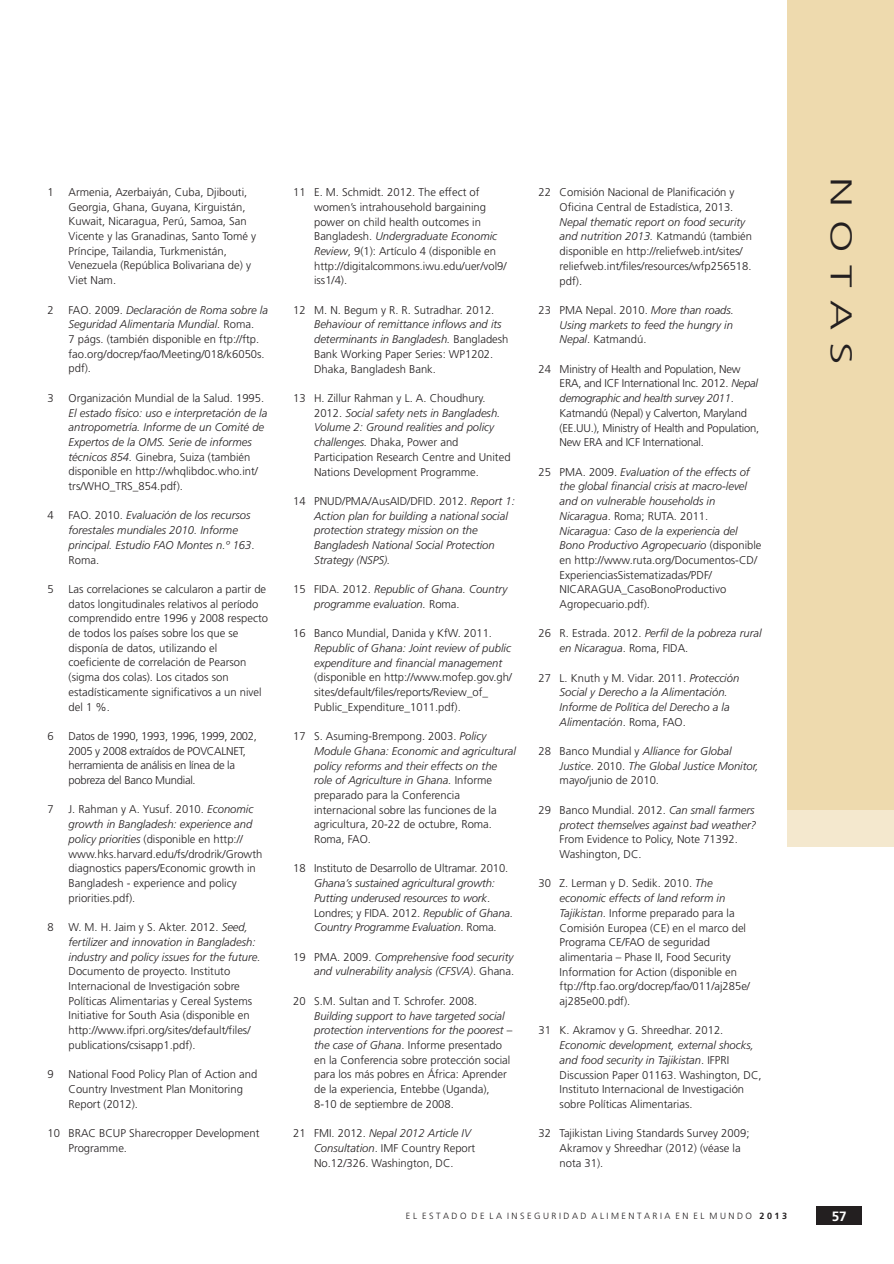
<style>
.page{position:relative;width:894px;height:1264px;background:#fff}
.page>*{position:absolute;margin:0;border:0;box-sizing:border-box;transform-origin:0 0}
.t1{font:300 30px "Frutiger LT Std";color:#231f20;scale:1.5 1}
.t2{font:700 13.5px "Frutiger LT Std";color:#fff}
.t3{font:300 11.25px/14.7px "Frutiger LT Std";color:#231f20}
.t4{font:italic 300 11.25px/14.7px "Frutiger LT Std";color:#231f20}
.t5{font:300 11.25px/14.7px "Frutiger LT Std";letter-spacing:-.02em;color:#231f20}
.t6{font:300 11.25px/14.7px "Frutiger LT Std";letter-spacing:-.025em;color:#231f20}
.t7{font:300 9px "Frutiger LT Std";color:#231f20}
.s1{font-style:italic}
.s2{font-style:normal}
.s3{font-weight:700}
</style>
<div class="page">
<div style="left:787px;top:0;width:107px;height:847px;background:#eedaae"></div>
<div style="left:787px;top:811px;width:107px;height:36px;background:#f4e8ce"></div>
<div style="left:817px;top:1207px;width:45px;height:18px;background:#231f20"></div>
<p class="t3" style="left:48px;top:185px;width:8px">1</p>
<p class="t3" style="left:69px;top:185px;width:189px">Armenia, Azerbaiyán, Cuba, Djibouti, Georgia, Ghana, Guyana, Kirguistán, Kuwait, Nicaragua, Perú, Samoa, San Vicente y las Granadinas, Santo Tomé y Príncipe, Tailandia, Turkmenistán, Venezuela (República Bolivariana de) y Viet Nam.</p>
<p class="t3" style="left:48px;top:302px;width:8px">2</p>
<p class="t3" style="left:69px;top:302px;width:201px">FAO. 2009. <span class="s1">Declaración de Roma sobre la Seguridad Alimentaria Mundial.</span> Roma.<br>7 págs. (también disponible en ftp://ftp. fao.org/docrep/fao/Meeting/018/k6050s. pdf).</p>
<p class="t3" style="left:48px;top:391px;width:8px">3</p>
<p class="t3" style="left:69px;top:391px;width:200px">Organización Mundial de la Salud. 1995.<br><span class="s1">El estado físico: uso e interpretación de la antropometría. Informe de un Comité de Expertos de la OMS. Serie de informes técnicos 854.</span> Ginebra, Suiza (también disponible en http://whqlibdoc.who.int/ trs/WHO_TRS_854.pdf).</p>
<p class="t3" style="left:48px;top:508px;width:8px">4</p>
<p class="t4" style="left:69px;top:508px;width:188px"><span class="s2">FAO. 2010.</span> Evaluación de los recursos forestales mundiales 2010. Informe principal. Estudio FAO Montes n.º 163<span class="s2">.<br>Roma.</span></p>
<p class="t3" style="left:48px;top:582px;width:8px">5</p>
<p class="t3" style="left:69px;top:582px;width:201px">Las correlaciones se calcularon a partir de datos longitudinales relativos al período comprendido entre 1996 y 2008 respecto de todos los países sobre los que se disponía de datos, utilizando el coeficiente de correlación de Pearson (sigma dos colas). Los citados son estadísticamente significativos a un nivel del 1 %.</p>
<p class="t3" style="left:48px;top:729px;width:8px">6</p>
<p class="t6" style="left:69px;top:729px;width:190px">Datos de 1990, 1993, 1996, 1999, 2002, 2005 y 2008 extraídos de POVCALNET, herramienta de análisis en línea de la pobreza del Banco Mundial.</p>
<p class="t3" style="left:48px;top:802px;width:8px">7</p>
<p class="t3" style="left:69px;top:802px;width:195px">J. Rahman y A. Yusuf. 2010. <span class="s1">Economic growth in Bangladesh: experience and policy priorities</span> (disponible en http:// www.hks.harvard.edu/fs/drodrik/Growth diagnostics papers/Economic growth in Bangladesh - experience and policy priorities.pdf).</p>
<p class="t3" style="left:48px;top:920px;width:8px">8</p>
<p class="t3" style="left:69px;top:920px;width:194px">W. M. H. Jaim y S. Akter. 2012. <span class="s1">Seed, fertilizer and innovation in Bangladesh: industry and policy issues for the future.<br></span>Documento de proyecto. Instituto Internacional de Investigación sobre Políticas Alimentarias y Cereal Systems Initiative for South Asia (disponible en http://www.ifpri.org/sites/default/files/ publications/csisapp1.pdf).</p>
<p class="t3" style="left:48px;top:1067px;width:8px">9</p>
<p class="t3" style="left:69px;top:1067px;width:190px">National Food Policy Plan of Action and<br>Country Investment Plan Monitoring<br>Report (2012).</p>
<p class="t3" style="left:69px;top:1126px;width:192px;text-indent:-21px">10 BRAC BCUP Sharecropper Development<br>Programme.</p>
<p class="t3" style="left:314px;top:185px;width:194px;text-indent:-21px">11 E. M. Schmidt. 2012. The effect of women’s intrahousehold bargaining power on child health outcomes in Bangladesh. <span class="s1">Undergraduate Economic Review</span>, 9(1): Artículo 4 (disponible en http://digitalcommons.iwu.edu/uer/vol9/ iss1/4).</p>
<p class="t3" style="left:314px;top:303px;width:196px;text-indent:-21px">12 M. N. Begum y R. R. Sutradhar. 2012.<br><span class="s1">Behaviour of remittance inflows and its determinants in Bangladesh.</span> Bangladesh Bank Working Paper Series: WP1202.<br>Dhaka, Bangladesh Bank.</p>
<p class="t3" style="left:314px;top:391px;width:198px;text-indent:-21px">13 H. Zillur Rahman y L. A. Choudhury.<br>2012. <span class="s1">Social safety nets in Bangladesh.<br>Volume 2: Ground realities and policy challenges.</span> Dhaka, Power and Participation Research Centre and United Nations Development Programme.</p>
<p class="t4" style="left:314px;top:494px;width:202px;text-indent:-21px"><span class="s2">14 PNUD/PMA/AusAID/DFID. 2012.</span> Report 1:<br>Action plan for building a national social protection strategy mission on the Bangladesh National Social Protection Strategy (NSPS).</p>
<p class="t4" style="left:314px;top:582px;width:195px;text-indent:-21px"><span class="s2">15 FIDA. 2012.</span> Republic of Ghana. Country programme evaluation. <span class="s2">Roma.</span></p>
<p class="t3" style="left:314px;top:626px;width:199px;text-indent:-21px">16 Banco Mundial, Danida y KfW. 2011.<br><span class="s1">Republic of Ghana: Joint review of public expenditure and financial management </span>(disponible en http://www.mofep.gov.gh/ sites/default/files/reports/Review_of_ Public_Expenditure_1011.pdf).</p>
<p class="t3" style="left:314px;top:729px;width:203px;text-indent:-21px">17 S. Asuming-Brempong. 2003. <span class="s1">Policy Module Ghana: Economic and agricultural policy reforms and their effects on the role of Agriculture in Ghana.</span> Informe preparado para la Conferencia internacional sobre las funciones de la agricultura, 20-22 de octubre, Roma.<br>Roma, FAO.</p>
<p class="t4" style="left:314px;top:861px;width:201px;text-indent:-21px"><span class="s2">18 Instituto de Desarrollo de Ultramar. 2010.<br></span>Ghana’s sustained agricultural growth:<br>Putting underused resources to work<span class="s2">.<br>Londres; y FIDA. 2012.</span> Republic of Ghana.<br>Country Programme Evaluation<span class="s2">. Roma.</span></p>
<p class="t4" style="left:293px;top:950px;width:223px;text-align:right"><span class="s2">19 PMA. 2009.</span> Comprehensive food security and vulnerability analysis (CFSVA)<span class="s2">. Ghana.</span></p>
<p class="t3" style="left:314px;top:994px;width:200px;text-indent:-21px">20 S.M. Sultan and T. Schrofer. 2008.<br><span class="s1">Building support to have targeted social protection interventions for the poorest</span> – <span class="s1">the case of Ghana</span>. Informe presentado en la Conferencia sobre protección social para los más pobres en África: Aprender de la experiencia, Entebbe (Uganda), 8-10 de septiembre de 2008.</p>
<p class="t3" style="left:314px;top:1126px;width:163px;text-indent:-21px">21 FMI. 2012. <span class="s1">Nepal 2012 Article IV<br>Consultation</span>. IMF Country Report<br>No.12/326. Washington, DC.</p>
<p class="t3" style="left:560px;top:185px;width:194px;text-indent:-21px">22 Comisión Nacional de Planificación y Oficina Central de Estadística, 2013.<br><span class="s1">Nepal thematic report on food security and nutrition 2013.</span> Katmandú (también disponible en http://reliefweb.int/sites/ reliefweb.int/files/resources/wfp256518. pdf).</p>
<p class="t4" style="left:560px;top:303px;width:176px;text-align:justify;text-indent:-21px"><span class="s2">23 PMA Nepal. 2010.</span> More than roads.<br>Using markets to feed the hungry in Nepal<span class="s2">. Katmandú.</span></p>
<p class="t5" style="left:560px;top:362px;width:201px;text-indent:-21px">24 Ministry of Health and Population, New ERA, and ICF International Inc. 2012. <span class="s1">Nepal demographic and health survey 2011</span>.<br>Katmandú (Nepal) y Calverton, Maryland (EE.UU.), Ministry of Health and Population, New ERA and ICF International.</p>
<p class="t4" style="left:560px;top:465px;width:203px;text-indent:-21px"><span class="s2">25 PMA. 2009.</span> Evaluation of the effects of the global financial crisis at macro-level and on vulnerable households in Nicaragua<span class="s2">. Roma; RUTA. 2011.<br></span>Nicaragua: Caso de la experiencia del Bono Productivo Agropecuario <span class="s2">(disponible en http://www.ruta.org/Documentos-CD/ ExperienciasSistematizadas/PDF/ NICARAGUA_CasoBonoProductivo Agropecuario.pdf).</span></p>
<p class="t4" style="left:560px;top:626px;width:203px;text-indent:-21px"><span class="s2">26 R. Estrada. 2012.</span> Perfil de la pobreza rural en Nicaragua<span class="s2">. Roma, FIDA.</span></p>
<p class="t4" style="left:560px;top:670px;width:181px;text-indent:-21px"><span class="s2">27 L. Knuth y M. Vidar. 2011.</span> Protección Social y Derecho a la Alimentación.<br>Informe de Política del Derecho a la Alimentación<span class="s2">. Roma, FAO.</span></p>
<p class="t4" style="left:560px;top:744px;width:201px;text-indent:-21px"><span class="s2">28 Banco Mundial y</span> Alliance for Global<br>Justice<span class="s2">. 2010.</span> The Global Justice Monitor, <span class="s2">mayo/junio de 2010.</span></p>
<p class="t3" style="left:560px;top:803px;width:198px;text-indent:-21px">29 Banco Mundial. 2012. <span class="s1">Can small farmers protect themselves against bad weather?<br></span>From Evidence to Policy, Note 71392.<br>Washington, DC.</p>
<p class="t3" style="left:560px;top:876px;width:192px;text-indent:-21px">30 Z. Lerman y D. Sedik. 2010. <span class="s1">The economic effects of land reform in Tajikistan</span>. Informe preparado para la Comisión Europea (CE) en el marco del Programa CE/FAO de seguridad alimentaria – Phase II, Food Security Information for Action (disponible en ftp://ftp.fao.org/docrep/fao/011/aj285e/ aj285e00.pdf).</p>
<p class="t3" style="left:560px;top:1023px;width:204px;text-indent:-21px">31 K. Akramov y G. Shreedhar. 2012.<br><span class="s1">Economic development, external shocks, and food security in Tajikistan</span>. IFPRI Discussion Paper 01163. Washington, DC, Instituto Internacional de Investigación sobre Políticas Alimentarias.</p>
<p class="t3" style="left:560px;top:1126px;width:191px;text-indent:-21px">32 Tajikistan Living Standards Survey 2009;<br>Akramov y Shreedhar (2012) (véase la nota 31).</p>
<h1 class="t1" style="left:858px;top:177px;width:127px;rotate:90deg">N O T A S</h1>
<p class="t7" style="left:406px;top:1211px;width:383px">E L E S T A D O D E L A I N S E G U R I D A D A L I M E N T A R I A E N E L M U N D O <span class="s3">2 0 1 3</span></p>
<p class="t2" style="left:832px;top:1208px;width:17px">57</p>
</div>
